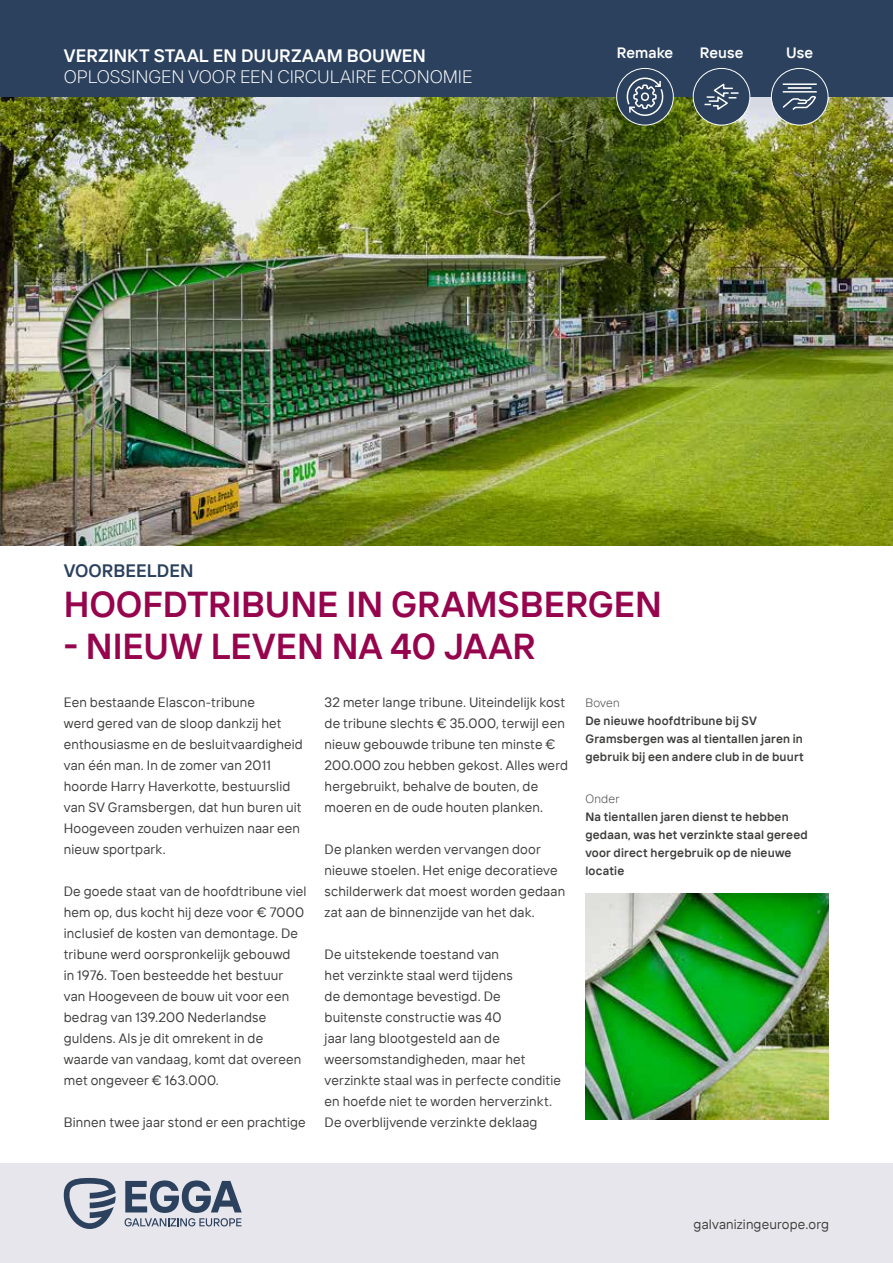
<style>
.page{position:relative;width:893px;height:1263px;background:#fff}
.page>*{position:absolute;margin:0;border:0;box-sizing:border-box;transform-origin:0 0}
.t1{font:600 36px "TT Interphases";color:#96044d}
.t2{font:300 18px "TT Interphases";letter-spacing:-.005em;color:#fff}
.t3{font:600 18px "TT Interphases";letter-spacing:.005em;color:#fff}
.t4{font:600 18px "TT Interphases";color:#2b415d}
.t5{font:600 15px "TT Interphases";letter-spacing:.005em;color:#fff}
.t6{font:13.5px/21px "TT Interphases";letter-spacing:.01em;color:#3c3c3b}
.t7{font:600 12px/18px "TT Interphases";letter-spacing:.015em;color:#3c3c3b}
.t8{font:300 12px "TT Interphases";letter-spacing:.015em;color:#3c3c3b}
</style>
<div class="page">
<div style="left:0;top:0;width:893px;height:115px;background:#2b415d"></div>
<div style="left:0;top:1163px;width:893px;height:100px;background:#e7e6ec"></div>
<svg style="left:64px;top:1178px;width:52px;height:51px"></svg>
<svg style="left:125px;top:1180px;width:117px;height:46px"></svg>
<img style="left:0;top:98px;width:893px;height:448px">
<img style="left:585px;top:893px;width:244px;height:226px">
<div style="left:617px;top:68px;width:56px;height:57px;background:#2b415d;border-radius:50%"></div>
<div style="left:616px;top:68px;width:58px;height:57px;border:1px solid #fff;border-radius:50%"></div>
<svg style="left:626px;top:74px;width:38px;height:45px"></svg>
<div style="left:771px;top:68px;width:57px;height:57px;background:#2b415d;border-radius:50%"></div>
<div style="left:771px;top:68px;width:57px;height:57px;border:1px solid #fff;border-radius:50%"></div>
<svg style="left:782px;top:95px;width:34px;height:15px"></svg>
<svg style="left:787px;top:87px;width:25px;height:2px"></svg>
<hr style="left:783px;top:83px;width:34px;height:2px;background:#fff">
<hr style="left:783px;top:91px;width:34px;height:2px;background:#fff">
<div style="left:693px;top:68px;width:57px;height:57px;background:#2b415d;border-radius:50%"></div>
<div style="left:693px;top:68px;width:57px;height:57px;border:1px solid #fff;border-radius:50%"></div>
<svg style="left:704px;top:83px;width:35px;height:27px"></svg>
<h2 class="t3" style="left:64px;top:44px;width:364px">VERZINKT STAAL EN DUURZAAM BOUWEN</h2>
<h2 class="t2" style="left:64px;top:65px;width:410px">OPLOSSINGEN VOOR EEN CIRCULAIRE ECONOMIE</h2>
<p class="t5" style="left:617px;top:43px;width:58px">Remake</p>
<p class="t5" style="left:700px;top:43px;width:45px">Reuse</p>
<p class="t5" style="left:786px;top:43px;width:29px">Use</p>
<h2 class="t4" style="left:64px;top:558px;width:131px">VOORBEELDEN</h2>
<h1 class="t1" style="left:64px;top:581px;width:600px">HOOFDTRIBUNE IN GRAMSBERGEN</h1>
<h1 class="t1" style="left:64px;top:623px;width:474px">- NIEUW LEVEN NA 40 JAAR</h1>
<p class="t8" style="left:585px;top:695px;width:36px">Boven</p>
<p class="t7" style="left:585px;top:711px;width:220px">De nieuwe hoofdtribune bij SV<br>Gramsbergen was al tientallen jaren in gebruik bij een andere club in de buurt</p>
<p class="t8" style="left:585px;top:791px;width:36px">Onder</p>
<p class="t7" style="left:585px;top:807px;width:224px">Na tientallen jaren dienst te hebben gedaan, was het verzinkte staal gereed voor direct hergebruik op de nieuwe locatie</p>
<p class="t6" style="left:325px;top:691px;width:245px">32 meter lange tribune. Uiteindelijk kost de tribune slechts € 35.000, terwijl een nieuw gebouwde tribune ten minste € 200.000 zou hebben gekost. Alles werd hergebruikt, behalve de bouten, de moeren en de oude houten planken.</p>
<p class="t6" style="left:325px;top:838px;width:242px">De planken werden vervangen door nieuwe stoelen. Het enige decoratieve schilderwerk dat moest worden gedaan zat aan de binnenzijde van het dak.</p>
<p class="t6" style="left:325px;top:943px;width:238px">De uitstekende toestand van<br>het verzinkte staal werd tijdens<br>de demontage bevestigd. De buitenste constructie was 40<br>jaar lang blootgesteld aan de weersomstandigheden, maar het verzinkte staal was in perfecte conditie en hoefde niet te worden herverzinkt.<br>De overblijvende verzinkte deklaag</p>
<p class="t6" style="left:64px;top:691px;width:241px">Een bestaande Elascon-tribune<br>werd gered van de sloop dankzij het enthousiasme en de besluitvaardigheid van één man. In de zomer van 2011 hoorde Harry Haverkotte, bestuurslid van SV Gramsbergen, dat hun buren uit Hoogeveen zouden verhuizen naar een nieuw sportpark.</p>
<p class="t6" style="left:64px;top:880px;width:244px">De goede staat van de hoofdtribune viel hem op, dus kocht hij deze voor € 7000 inclusief de kosten van demontage. De tribune werd oorspronkelijk gebouwd<br>in 1976. Toen besteedde het bestuur van Hoogeveen de bouw uit voor een bedrag van 139.200 Nederlandse guldens. Als je dit omrekent in de waarde van vandaag, komt dat overeen met ongeveer € 163.000.</p>
<p class="t6" style="left:64px;top:1111px;width:244px">Binnen twee jaar stond er een prachtige</p>
<p class="t6" style="left:694px;top:1213px;width:137px">galvanizingeurope.org</p>
</div>
